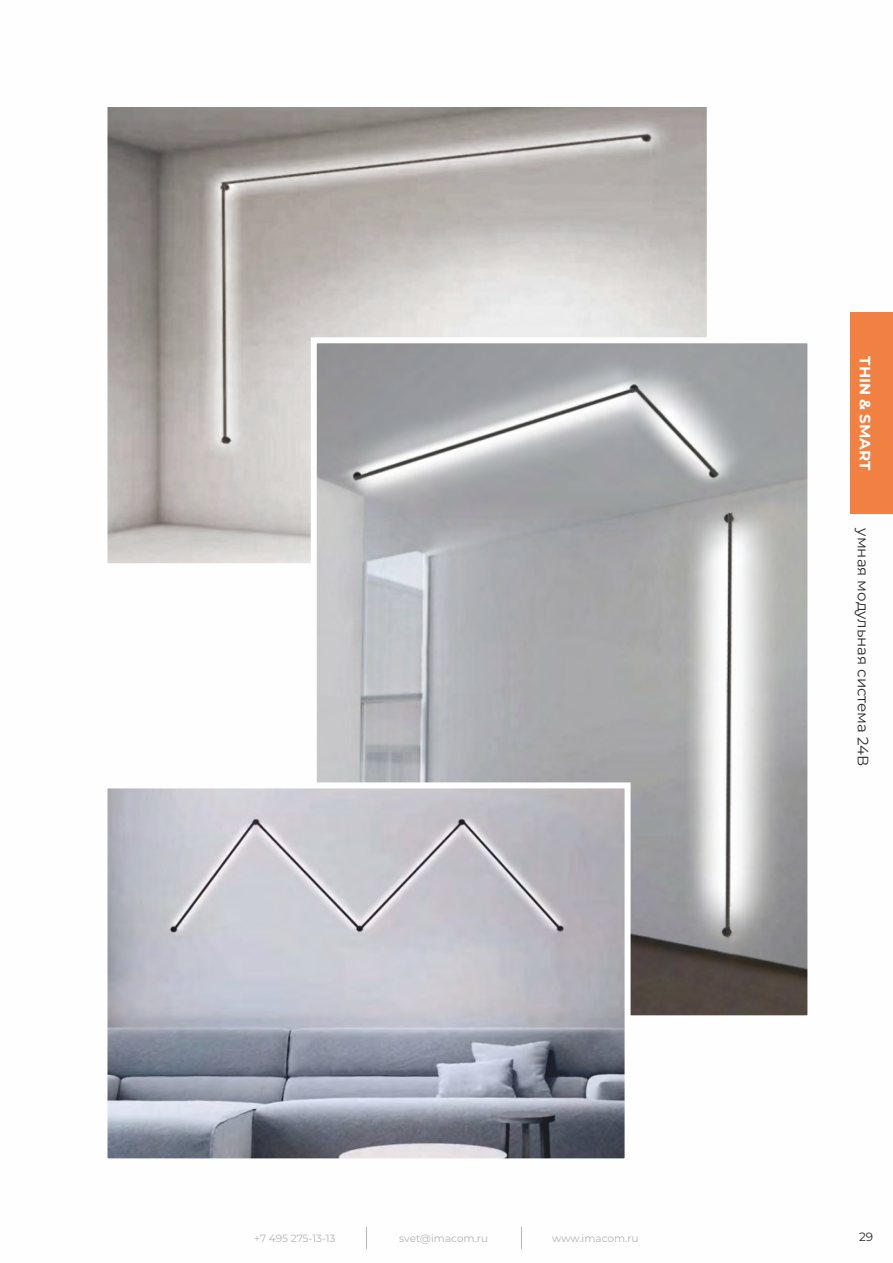
<style>
.page{position:relative;width:893px;height:1263px;background:#fff}
.page>*{position:absolute;margin:0;border:0;box-sizing:border-box;transform-origin:0 0}
.t1{font:15px "Montserrat";color:#2b2a29}
.t2{font:700 15px "Montserrat";color:#fefefe}
.t3{font:12px "Montserrat";color:#2b2a29}
.t4{font:10.5px "Montserrat";color:#b2b3b3}
</style>
<div class="page">
<svg style="left:366px;top:1228px;width:1px;height:21px"></svg>
<svg style="left:521px;top:1228px;width:1px;height:21px"></svg>
<img style="left:108px;top:108px;width:598px;height:454px">
<div style="left:101px;top:101px;width:612px;height:468px;border:6px solid #fefefe"></div>
<img style="left:318px;top:344px;width:488px;height:670px">
<div style="left:311px;top:337px;width:502px;height:684px;border:6px solid #fefefe"></div>
<img style="left:108px;top:789px;width:516px;height:368px">
<div style="left:101px;top:782px;width:530px;height:382px;border:6px solid #fefefe"></div>
<div style="left:850px;top:313px;width:43px;height:201px;background:#f08143"></div>
<p class="t4" style="left:254px;top:1232px;width:83px">+7 495 275-13-13</p>
<p class="t4" style="left:399px;top:1232px;width:90px">svet@imacom.ru</p>
<p class="t4" style="left:552px;top:1232px;width:88px">www.imacom.ru</p>
<h1 class="t2" style="left:874px;top:356px;width:115px;rotate:90deg">THIN &amp; SMART</h1>
<h1 class="t1" style="left:872px;top:528px;width:239px;rotate:90deg">умная модульная система 24В</h1>
<p class="t3" style="left:859px;top:1230px;width:16px">29</p>
</div>
